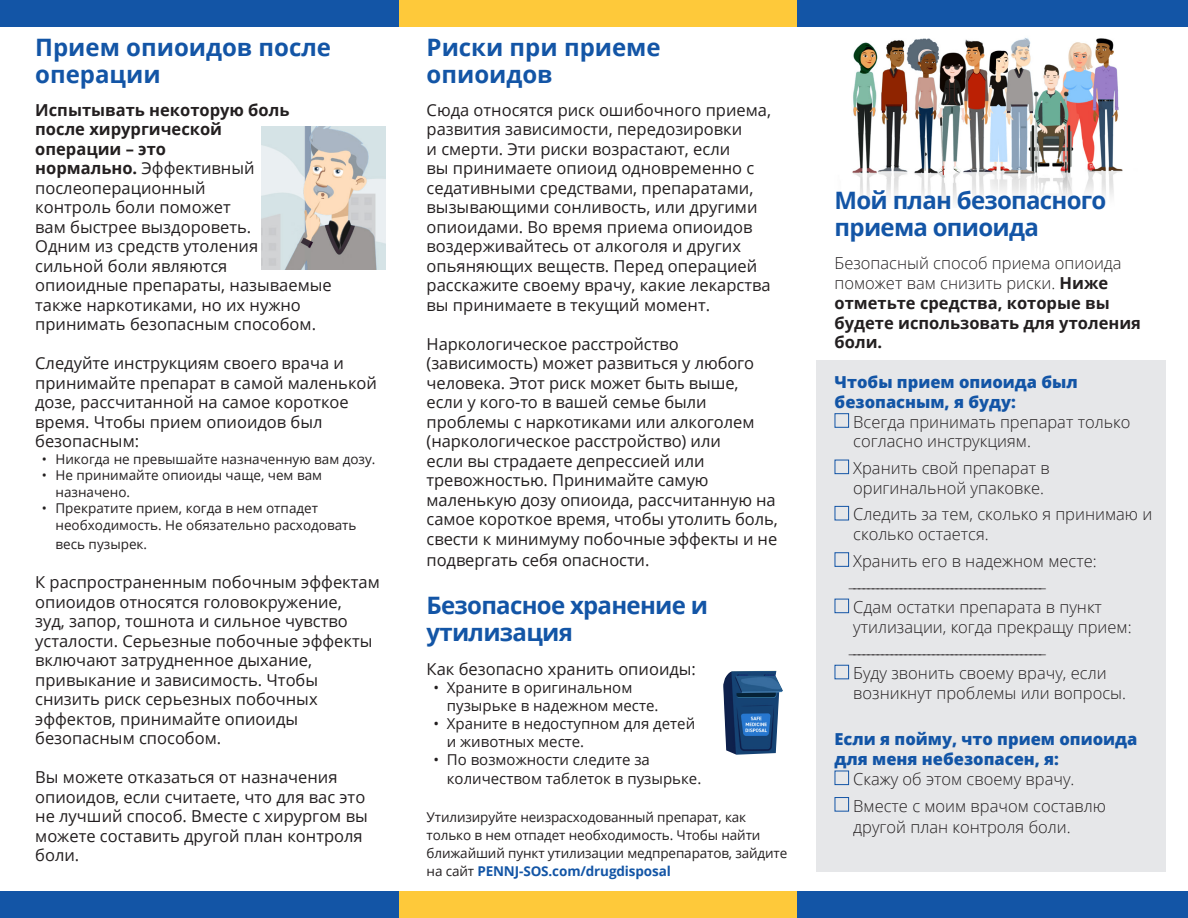
<style>
.page{position:relative;width:1188px;height:918px;background:#fff}
.page>*{position:absolute;margin:0;border:0;box-sizing:border-box;transform-origin:0 0}
.t1{font:700 24px/27px "Open Sans";letter-spacing:-.03em;color:#1355a6}
.t2{font:700 24px/27px "Open Sans";color:#1355a6}
.t3{font:16.5px/19.5px "Open Sans";color:#231f20}
.t4{font:300 16.5px/19.8px "Open Sans";color:#231f20}
.t5{font:700 16.5px/19.8px "Open Sans";color:#231f20}
.t6{font:800 16.5px/19.8px "Open Sans";color:#1355a6}
.t7{font:15px/18px "Open Sans";color:#231f20}
.t8{font:13.5px/18px "Open Sans";color:#231f20}
.s1{font-weight:700}
.s2{font-weight:700;color:#1355a6}
.s3{font-weight:300}
</style>
<div class="page">
<img style="left:852px;top:37px;width:271px;height:167px">
<div style="left:816px;top:360px;width:350px;height:512px;background:#e6e7e9"></div>
<div style="left:372px;top:891px;width:425px;height:27px;background:#fec93a"></div>
<div style="left:372px;top:0;width:425px;height:27px;background:#fec93a"></div>
<div style="left:797px;top:0;width:391px;height:27px;background:#1355a6"></div>
<div style="left:797px;top:891px;width:391px;height:27px;background:#1355a6"></div>
<div style="left:0;top:891px;width:399px;height:27px;background:#1355a6"></div>
<div style="left:0;top:0;width:399px;height:27px;background:#1355a6"></div>
<div style="left:835px;top:413px;width:14px;height:15px;border:1px solid #1355a6"></div>
<div style="left:835px;top:460px;width:14px;height:14px;border:1px solid #1355a6"></div>
<div style="left:835px;top:506px;width:14px;height:14px;border:1px solid #1355a6"></div>
<div style="left:835px;top:552px;width:14px;height:15px;border:1px solid #1355a6"></div>
<div style="left:835px;top:599px;width:14px;height:14px;border:1px solid #1355a6"></div>
<div style="left:835px;top:665px;width:14px;height:14px;border:1px solid #1355a6"></div>
<div style="left:835px;top:771px;width:14px;height:14px;border:1px solid #1355a6"></div>
<div style="left:835px;top:797px;width:14px;height:15px;border:1px solid #1355a6"></div>
<img style="left:723px;top:671px;width:60px;height:84px">
<img style="left:262px;top:126px;width:124px;height:143px">
<p class="t2" style="left:35px;top:33px;width:297px">Прием опиоидов после операции</p>
<p class="t3" style="left:35px;top:100px;width:298px"><span class="s1">Испытывать некоторую боль после хирургической<br>операции – это<br>нормально.</span> Эффективный послеоперационный<br>контроль боли поможет<br>вам быстрее выздороветь.<br>Одним из средств утоления<br>сильной боли являются<br>опиоидные препараты, называемые также наркотиками, но их нужно принимать безопасным способом.</p>
<p class="t3" style="left:35px;top:353px;width:343px">Следуйте инструкциям своего врача и принимайте препарат в самой маленькой дозе, рассчитанной на самое короткое время. Чтобы прием опиоидов был безопасным:</p>
<p class="t8" style="left:42px;top:449px;width:335px">• Никогда не превышайте назначенную вам дозу.</p>
<p class="t8" style="left:55px;top:467px;width:268px;line-height:16.5px;text-indent:-14px">• Не принимайте опиоиды чаще, чем вам назначено.</p>
<p class="t8" style="left:55px;top:500px;width:303px;line-height:16.5px;text-indent:-14px">• Прекратите прием, когда в нем отпадет необходимость. Не обязательно расходовать</p>
<p class="t8" style="left:55px;top:535px;width:93px">весь пузырек.</p>
<p class="t3" style="left:35px;top:572px;width:346px">К распространенным побочным эффектам опиоидов относятся головокружение,<br>зуд, запор, тошнота и сильное чувство усталости. Серьезные побочные эффекты включают затрудненное дыхание, привыкание и зависимость. Чтобы снизить риск серьезных побочных эффектов, принимайте опиоиды безопасным способом.</p>
<p class="t3" style="left:35px;top:767px;width:334px">Вы можете отказаться от назначения опиоидов, если считаете, что для вас это не лучший способ. Вместе с хирургом вы можете составить другой план контроля боли.</p>
<p class="t2" style="left:427px;top:33px;width:236px">Риски при приеме опиоидов</p>
<p class="t3" style="left:427px;top:100px;width:346px">Сюда относятся риск ошибочного приема, развития зависимости, передозировки<br>и смерти. Эти риски возрастают, если<br>вы принимаете опиоид одновременно с седативными средствами, препаратами, вызывающими сонливость, или другими опиоидами. Во время приема опиоидов воздерживайтесь от алкоголя и других опьяняющих веществ. Перед операцией расскажите своему врачу, какие лекарства вы принимаете в текущий момент.</p>
<p class="t3" style="left:427px;top:334px;width:353px">Наркологическое расстройство (зависимость) может развиться у любого человека. Этот риск может быть выше, если у кого-то в вашей семье были проблемы с наркотиками или алкоголем (наркологическое расстройство) или<br>если вы страдаете депрессией или тревожностью. Принимайте самую маленькую дозу опиоида, рассчитанную на самое короткое время, чтобы утолить боль, свести к минимуму побочные эффекты и не</p>
<p class="t3" style="left:427px;top:550px;width:224px">подвергать себя опасности.</p>
<p class="t1" style="left:427px;top:591px;width:283px">Безопасное хранение и утилизация</p>
<p class="t3" style="left:427px;top:658px;width:271px">Как безопасно хранить опиоиды:</p>
<p class="t7" style="left:447px;top:678px;width:213px;text-indent:-14px">• Храните в оригинальном пузырьке в надежном месте.</p>
<p class="t7" style="left:447px;top:714px;width:250px;text-indent:-14px">• Храните в недоступном для детей и животных месте.</p>
<p class="t7" style="left:447px;top:749px;width:256px;line-height:19.8px;text-indent:-14px">• По возможности следите за количеством таблеток в пузырьке.</p>
<p class="t8" style="left:427px;top:808px;width:362px">Утилизируйте неизрасходованный препарат, как только в нем отпадет необходимость. Чтобы найти ближайший пункт утилизации медпрепаратов, зайдите на сайт <span class="s2">PENNJ-SOS.com/drugdisposal</span></p>
<p class="t1" style="left:835px;top:186px;width:273px">Мой план безопасного приема опиоида</p>
<p class="t5" style="left:835px;top:253px;width:308px"><span class="s3">Безопасный способ приема опиоида поможет вам снизить риски.</span> Ниже отметьте средства, которые вы будете использовать для утоления боли.</p>
<p class="t6" style="left:835px;top:371px;width:245px">Чтобы прием опиоида был безопасным, я буду:</p>
<p class="t4" style="left:853px;top:411px;width:279px">Всегда принимать препарат только согласно инструкциям.</p>
<p class="t4" style="left:853px;top:458px;width:198px">Хранить свой препарат в оригинальной упаковке.</p>
<p class="t4" style="left:853px;top:504px;width:301px">Следить за тем, сколько я принимаю и сколько остается.</p>
<p class="t4" style="left:849px;top:550px;width:249px">Хранить его в надежном месте: __________________________________________</p>
<p class="t4" style="left:849px;top:597px;width:284px">Сдам остатки препарата в пункт утилизации, когда прекращу прием: __________________________________________</p>
<p class="t4" style="left:853px;top:663px;width:274px">Буду звонить своему врачу, если возникнут проблемы или вопросы.</p>
<p class="t6" style="left:835px;top:729px;width:304px">Если я пойму, что прием опиоида для меня небезопасен, я:</p>
<p class="t4" style="left:853px;top:769px;width:223px">Скажу об этом своему врачу.</p>
<p class="t4" style="left:853px;top:794px;width:254px;line-height:21.6px">Вместе с моим врачом составлю другой план контроля боли.</p>
</div>
